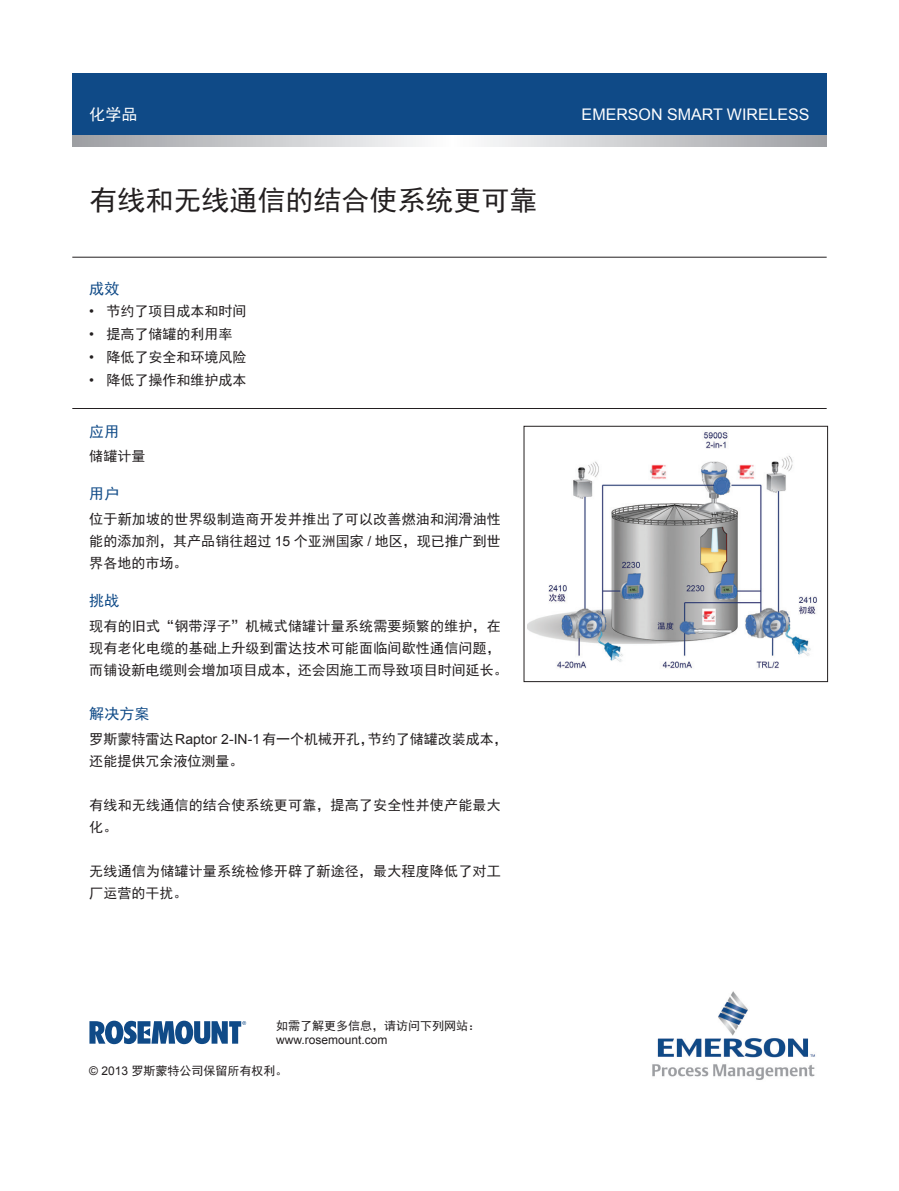
<style>
.page{position:relative;width:899px;height:1191px;background:#fff}
.page>*{position:absolute;margin:0;border:0;box-sizing:border-box;transform-origin:0 0}
.t1{font:28px "Sim Hei";color:#231f20}
.sub_12pt{font:16px "Arial";color:#fff}
.sub_12pt-2{font:16px "Sim Hei";color:#fff}
.sub_7_5pt{font:15px "Sim Hei";color:#0f4a87}
.body_7pt{font:14px/22px "Sim Hei";letter-spacing:.015em;color:#231f20}
.indent_7pt{font:14px "Sim Hei";color:#231f20}
.info_body{font:12px "Sim Hei";color:#231f20}
.info_body-2{font:12px "Arial";color:#231f20}
.s1{font-family:"Arial"}
</style>
<div class="page">
<img style="left:527px;top:432px;width:290px;height:237px">
<div style="left:523px;top:426px;width:305px;height:256px;border:1px solid #231f20"></div>
<hr style="left:72px;top:257px;width:754px;height:1px;background:#231f20">
<hr style="left:72px;top:408px;width:754px;height:1px;background:#231f20">
<svg style="left:72px;top:135px;width:754px;height:11px"></svg>
<div style="left:72px;top:74px;width:754px;height:61px;background:#0f4a87"></div>
<img style="left:652px;top:991px;width:163px;height:89px">
<svg style="left:89px;top:1020px;width:157px;height:24px"></svg>
<p class="sub_12pt-2" style="left:89px;top:106px;width:49px">化学品</p>
<p class="sub_12pt" style="left:581px;top:103px;width:229px">EMERSON SMART WIRELESS</p>
<p class="t1" style="left:89px;top:186px;width:449px">有线和无线通信的结合使系统更可靠</p>
<p class="sub_7_5pt" style="left:89px;top:281px;width:31px">成效</p>
<p class="indent_7pt" style="left:89px;top:304px;width:159px"><span class="s1">•</span> 节约了项目成本和时间</p>
<p class="indent_7pt" style="left:89px;top:327px;width:145px"><span class="s1">•</span> 提高了储罐的利用率</p>
<p class="indent_7pt" style="left:89px;top:350px;width:159px"><span class="s1">•</span> 降低了安全和环境风险</p>
<p class="indent_7pt" style="left:89px;top:373px;width:159px"><span class="s1">•</span> 降低了操作和维护成本</p>
<p class="sub_7_5pt" style="left:89px;top:423px;width:31px">应用</p>
<p class="body_7pt" style="left:89px;top:445px;width:57px">储罐计量</p>
<p class="sub_7_5pt" style="left:89px;top:486px;width:31px">用户</p>
<p class="body_7pt" style="left:89px;top:508px;width:413px;text-align:justify">位于新加坡的世界级制造商开发并推出了可以改善燃油和润滑油性能的添加剂，其产品销往超过 <span class="s1">15</span> 个亚洲国家 <span class="s1">/</span> 地区，现已推广到世界各地的市场。</p>
<p class="sub_7_5pt" style="left:89px;top:593px;width:31px">挑战</p>
<p class="body_7pt" style="left:89px;top:615px;width:420px">现有的旧式“钢带浮子”机械式储罐计量系统需要频繁的维护，在现有老化电缆的基础上升级到雷达技术可能面临间歇性通信问题，而铺设新电缆则会增加项目成本，还会因施工而导致项目时间延长。</p>
<p class="sub_7_5pt" style="left:89px;top:706px;width:61px">解决方案</p>
<p class="body_7pt" style="left:89px;top:727px;width:420px">罗斯蒙特雷达<span class="s1">Raptor 2-IN-1</span>有一个机械开孔，节约了储罐改装成本，还能提供冗余液位测量。</p>
<p class="body_7pt" style="left:89px;top:793px;width:413px">有线和无线通信的结合使系统更可靠，提高了安全性并使产能最大化。</p>
<p class="body_7pt" style="left:89px;top:859px;width:413px">无线通信为储罐计量系统检修开辟了新途径，最大程度降低了对工厂运营的干扰。</p>
<p class="info_body" style="left:276px;top:1020px;width:205px">如需了解更多信息，请访问下列网站：</p>
<p class="info_body-2" style="left:276px;top:1032px;width:113px">www.rosemount.com</p>
<p class="info_body" style="left:89px;top:1064px;width:200px"><span class="s1">© 2013</span> 罗斯蒙特公司保留所有权利。</p>
</div>
